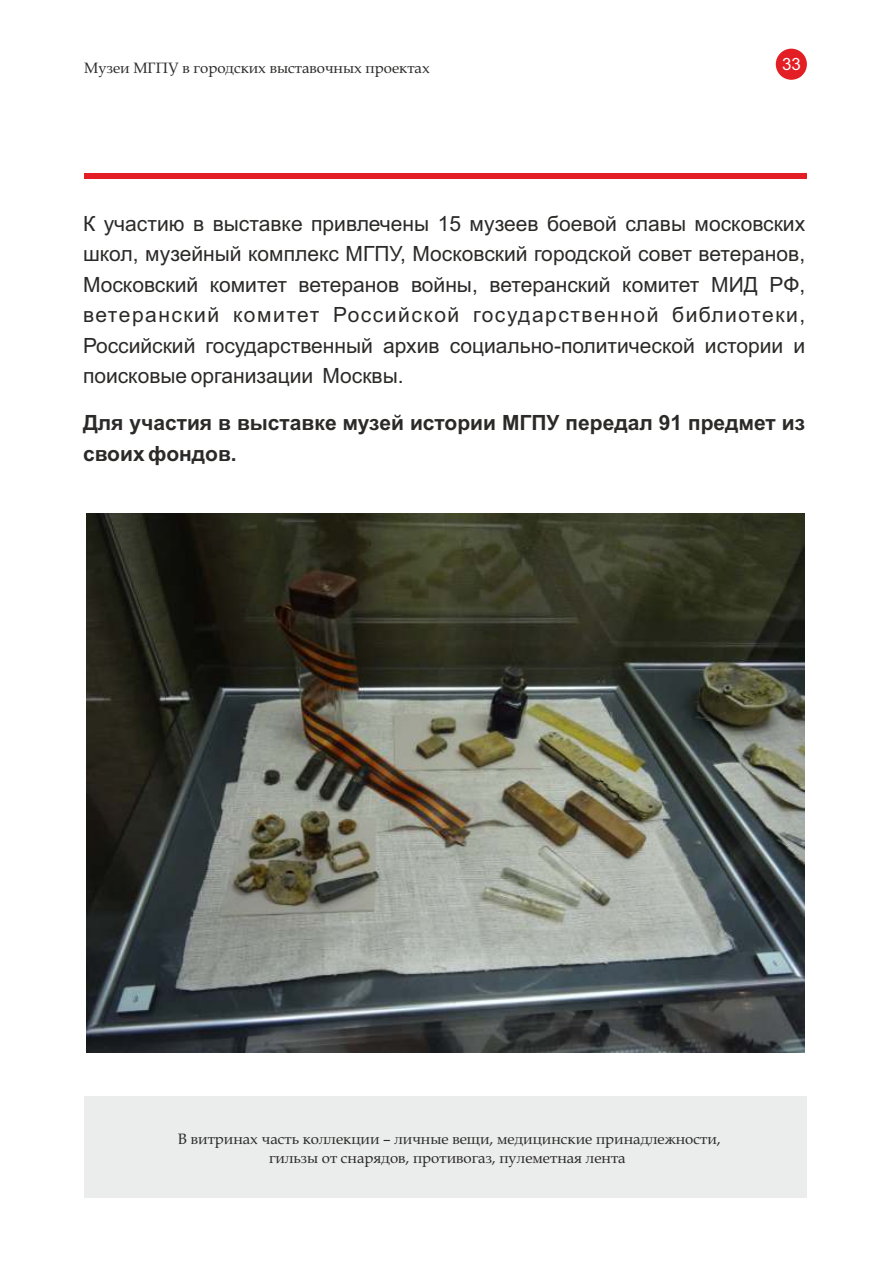
<style>
.page{position:relative;width:893px;height:1263px;background:#fff}
.page>*{position:absolute;margin:0;border:0;box-sizing:border-box;transform-origin:0 0}
.t1{font:21px/30.5px "Arial";color:#2b2a29;text-align:justify}
.t2{font:700 21px/30.5px "Arial";color:#2b2a29}
.t3{font:16.95px "Arial";color:#fefefe}
.t4{font:15px/18.6px "Book Antiqua";color:#2b2a29;text-align:center}
</style>
<div class="page">
<div style="left:85px;top:173px;width:722px;height:6px;background:#e31e24"></div>
<div style="left:776px;top:49px;width:31px;height:31px;background:#e31e24;border-radius:50%"></div>
<div style="left:85px;top:1096px;width:722px;height:102px;background:#ebecec"></div>
<img style="left:86px;top:514px;width:718px;height:538px">
<p class="t4" style="left:84px;top:60px;width:347px">Музеи МГПУ в городских выставочных проектах</p>
<p class="t3" style="left:782px;top:58px;width:20px">33</p>
<p class="t1" style="left:83px;top:210px;width:724px">К участию в выставке привлечены 15 музеев боевой славы московских школ, музейный комплекс МГПУ, Московский городской совет ветеранов, Московский комитет ветеранов войны, ветеранский комитет МИД РФ, ветеранский комитет Российской государственной библиотеки, Российский государственный архив социально-политической истории и поисковые организации Москвы.</p>
<p class="t2" style="left:83px;top:410px;width:724px">Для участия в выставке музей истории МГПУ передал 91 предмет из своих фондов.</p>
<p class="t4" style="left:178px;top:1132px;width:544px">В витринах часть коллекции – личные вещи, медицинские принадлежности, гильзы от снарядов, противогаз, пулеметная лента</p>
</div>
